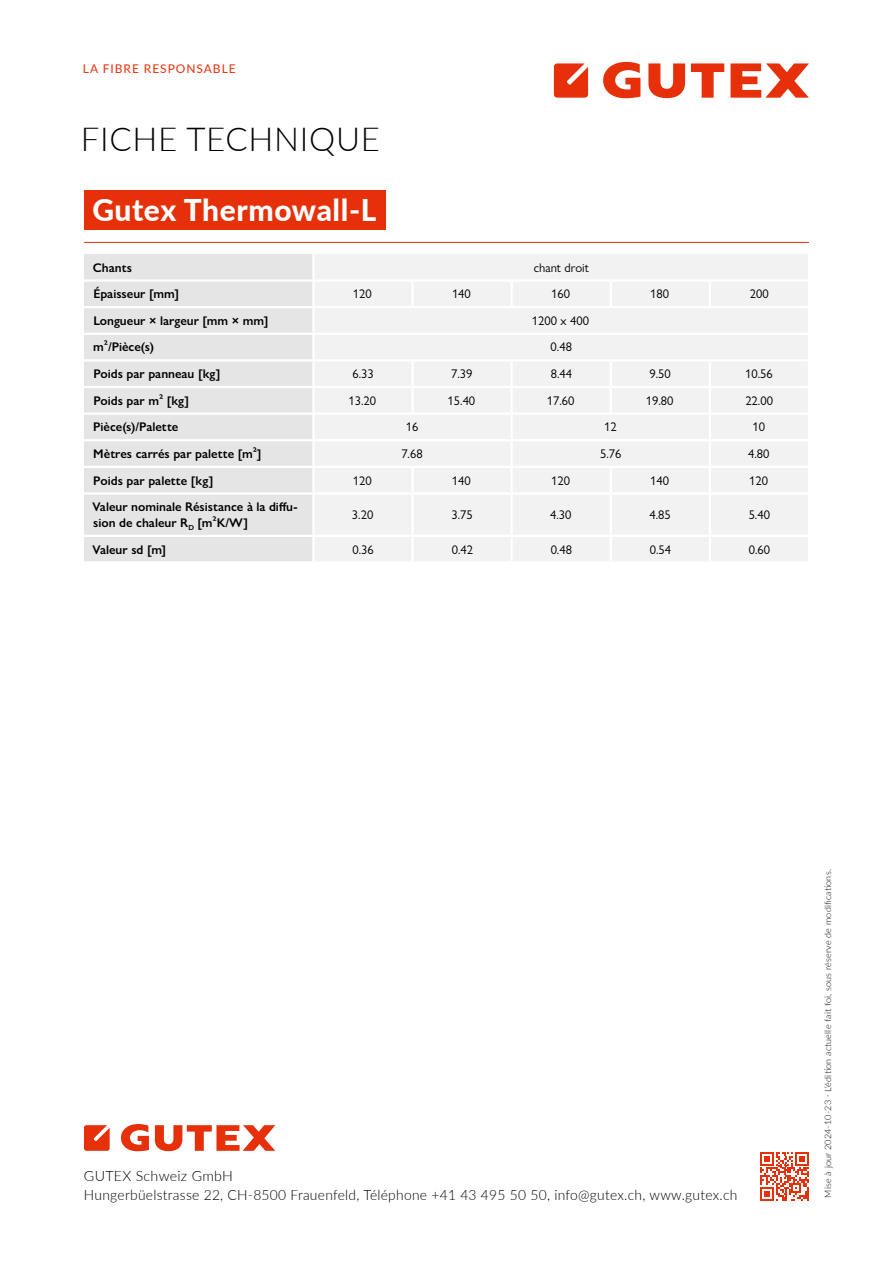
<style>
.page{position:relative;width:893px;height:1263px;background:#fff}
.page>*{position:absolute;margin:0;border:0;box-sizing:border-box;transform-origin:0 0}
.t1{font:300 33px "Lato";letter-spacing:.02em;color:#000}
.t2{font:800 30px "Lato";letter-spacing:.02em;color:#fff}
.t3{font:300 14.25px/19.5px "Lato";letter-spacing:.02em;color:#000}
.t4{font:600 12.6px/15.8px "Gill Sans Nova";color:#000}
.t5{font:12.6px "Gill Sans Nova";color:#000}
.t6{font:12px "Lato";letter-spacing:.08em;color:#e63009}
.t7{font:300 9px "Lato";letter-spacing:.02em;color:#000}
</style>
<div class="page">
<div style="left:84px;top:191px;width:302px;height:39px;background:#e63009"></div>
<svg style="left:554px;top:63px;width:34px;height:35px"></svg>
<svg style="left:730px;top:63px;width:79px;height:35px"></svg>
<svg style="left:691px;top:63px;width:33px;height:35px"></svg>
<svg style="left:648px;top:63px;width:37px;height:35px"></svg>
<svg style="left:603px;top:62px;width:37px;height:36px"></svg>
<hr style="left:84px;top:242px;width:725px;height:1px;background:#e63009">
<div style="left:84px;top:254px;width:228px;height:307px;background:#e5e5e5"></div>
<div style="left:315px;top:254px;width:493px;height:307px;background:#f2f2f2"></div>
<hr style="left:413px;top:279px;width:99px;height:3px;background:#fff">
<hr style="left:512px;top:279px;width:99px;height:3px;background:#fff">
<hr style="left:511px;top:282px;width:2px;height:24px;background:#fff">
<hr style="left:611px;top:279px;width:99px;height:3px;background:#fff">
<hr style="left:610px;top:282px;width:2px;height:24px;background:#fff">
<hr style="left:710px;top:279px;width:100px;height:3px;background:#fff">
<hr style="left:709px;top:282px;width:2px;height:24px;background:#fff">
<hr style="left:413px;top:306px;width:99px;height:2px;background:#fff">
<hr style="left:512px;top:306px;width:99px;height:2px;background:#fff">
<hr style="left:611px;top:306px;width:99px;height:2px;background:#fff">
<hr style="left:710px;top:306px;width:100px;height:2px;background:#fff">
<hr style="left:413px;top:359px;width:99px;height:2px;background:#fff">
<hr style="left:512px;top:359px;width:99px;height:2px;background:#fff">
<hr style="left:511px;top:361px;width:2px;height:25px;background:#fff">
<hr style="left:611px;top:359px;width:99px;height:2px;background:#fff">
<hr style="left:610px;top:361px;width:2px;height:25px;background:#fff">
<hr style="left:710px;top:359px;width:100px;height:2px;background:#fff">
<hr style="left:709px;top:361px;width:2px;height:25px;background:#fff">
<hr style="left:413px;top:386px;width:99px;height:2px;background:#fff">
<hr style="left:512px;top:386px;width:99px;height:2px;background:#fff">
<hr style="left:511px;top:388px;width:2px;height:24px;background:#fff">
<hr style="left:611px;top:386px;width:99px;height:2px;background:#fff">
<hr style="left:610px;top:388px;width:2px;height:24px;background:#fff">
<hr style="left:710px;top:386px;width:100px;height:2px;background:#fff">
<hr style="left:709px;top:388px;width:2px;height:24px;background:#fff">
<hr style="left:512px;top:412px;width:99px;height:3px;background:#fff">
<hr style="left:611px;top:412px;width:99px;height:3px;background:#fff">
<hr style="left:710px;top:412px;width:100px;height:3px;background:#fff">
<hr style="left:709px;top:415px;width:2px;height:24px;background:#fff">
<hr style="left:512px;top:439px;width:99px;height:2px;background:#fff">
<hr style="left:611px;top:439px;width:99px;height:2px;background:#fff">
<hr style="left:710px;top:439px;width:100px;height:2px;background:#fff">
<hr style="left:709px;top:441px;width:2px;height:25px;background:#fff">
<hr style="left:511px;top:468px;width:2px;height:24px;background:#fff">
<hr style="left:610px;top:468px;width:2px;height:24px;background:#fff">
<hr style="left:709px;top:468px;width:2px;height:24px;background:#fff">
<hr style="left:511px;top:495px;width:2px;height:40px;background:#fff">
<hr style="left:610px;top:495px;width:2px;height:40px;background:#fff">
<hr style="left:709px;top:495px;width:2px;height:40px;background:#fff">
<hr style="left:413px;top:535px;width:99px;height:2px;background:#fff">
<hr style="left:512px;top:535px;width:99px;height:2px;background:#fff">
<hr style="left:511px;top:537px;width:2px;height:24px;background:#fff">
<hr style="left:611px;top:535px;width:99px;height:2px;background:#fff">
<hr style="left:610px;top:537px;width:2px;height:24px;background:#fff">
<hr style="left:710px;top:535px;width:100px;height:2px;background:#fff">
<hr style="left:709px;top:537px;width:2px;height:24px;background:#fff">
<hr style="left:84px;top:279px;width:229px;height:3px;background:#fff">
<hr style="left:313px;top:279px;width:100px;height:3px;background:#fff">
<hr style="left:411px;top:282px;width:3px;height:24px;background:#fff">
<hr style="left:84px;top:306px;width:229px;height:2px;background:#fff">
<hr style="left:313px;top:306px;width:100px;height:2px;background:#fff">
<hr style="left:84px;top:333px;width:229px;height:2px;background:#fff">
<hr style="left:313px;top:333px;width:100px;height:2px;background:#fff">
<hr style="left:413px;top:333px;width:99px;height:2px;background:#fff">
<hr style="left:512px;top:333px;width:99px;height:2px;background:#fff">
<hr style="left:611px;top:333px;width:99px;height:2px;background:#fff">
<hr style="left:710px;top:333px;width:100px;height:2px;background:#fff">
<hr style="left:84px;top:359px;width:229px;height:2px;background:#fff">
<hr style="left:313px;top:359px;width:100px;height:2px;background:#fff">
<hr style="left:411px;top:361px;width:3px;height:25px;background:#fff">
<hr style="left:84px;top:386px;width:229px;height:2px;background:#fff">
<hr style="left:313px;top:386px;width:100px;height:2px;background:#fff">
<hr style="left:411px;top:388px;width:3px;height:24px;background:#fff">
<hr style="left:84px;top:412px;width:229px;height:3px;background:#fff">
<hr style="left:84px;top:439px;width:229px;height:2px;background:#fff">
<hr style="left:84px;top:466px;width:229px;height:2px;background:#fff">
<hr style="left:411px;top:468px;width:3px;height:24px;background:#fff">
<hr style="left:84px;top:492px;width:229px;height:3px;background:#fff">
<hr style="left:411px;top:495px;width:3px;height:40px;background:#fff">
<hr style="left:84px;top:535px;width:229px;height:2px;background:#fff">
<hr style="left:313px;top:535px;width:100px;height:2px;background:#fff">
<hr style="left:411px;top:537px;width:3px;height:24px;background:#fff">
<hr style="left:313px;top:412px;width:100px;height:3px;background:#fff">
<hr style="left:413px;top:412px;width:99px;height:3px;background:#fff">
<hr style="left:511px;top:415px;width:2px;height:24px;background:#fff">
<hr style="left:313px;top:439px;width:100px;height:2px;background:#fff">
<hr style="left:413px;top:439px;width:99px;height:2px;background:#fff">
<hr style="left:511px;top:441px;width:2px;height:25px;background:#fff">
<hr style="left:313px;top:466px;width:100px;height:2px;background:#fff">
<hr style="left:413px;top:466px;width:99px;height:2px;background:#fff">
<hr style="left:512px;top:466px;width:99px;height:2px;background:#fff">
<hr style="left:611px;top:466px;width:99px;height:2px;background:#fff">
<hr style="left:710px;top:466px;width:100px;height:2px;background:#fff">
<hr style="left:313px;top:492px;width:100px;height:3px;background:#fff">
<hr style="left:413px;top:492px;width:99px;height:3px;background:#fff">
<hr style="left:512px;top:492px;width:99px;height:3px;background:#fff">
<hr style="left:611px;top:492px;width:99px;height:3px;background:#fff">
<hr style="left:710px;top:492px;width:100px;height:3px;background:#fff">
<svg style="left:760px;top:1152px;width:49px;height:48px"></svg>
<svg style="left:84px;top:1125px;width:26px;height:26px"></svg>
<svg style="left:155px;top:1125px;width:120px;height:26px"></svg>
<svg style="left:121px;top:1124px;width:28px;height:27px"></svg>
<p class="t6" style="left:83px;top:60px;width:154px">LA FIBRE RESPONSABLE</p>
<h1 class="t1" style="left:81px;top:116px;width:301px">FICHE TECHNIQUE</h1>
<h2 class="t2" style="left:92px;top:188px;width:286px">Gutex Thermowall-L</h2>
<p class="t4" style="left:93px;top:259px;width:41px">Chants</p>
<p class="t5" style="left:534px;top:260px;width:57px">chant droit</p>
<p class="t4" style="left:93px;top:286px;width:87px">Épaisseur [mm]</p>
<p class="t5" style="left:353px;top:286px;width:20px">120</p>
<p class="t5" style="left:452px;top:286px;width:20px">140</p>
<p class="t5" style="left:551px;top:286px;width:20px">160</p>
<p class="t5" style="left:650px;top:286px;width:20px">180</p>
<p class="t5" style="left:750px;top:286px;width:20px">200</p>
<p class="t4" style="left:93px;top:313px;width:177px">Longueur × largeur [mm × mm]</p>
<p class="t5" style="left:532px;top:313px;width:59px">1200 x 400</p>
<p class="t4" style="left:93px;top:339px;width:62px">m²/Pièce(s)</p>
<p class="t5" style="left:551px;top:339px;width:23px">0.48</p>
<p class="t4" style="left:93px;top:366px;width:129px">Poids par panneau [kg]</p>
<p class="t5" style="left:352px;top:366px;width:23px">6.33</p>
<p class="t5" style="left:451px;top:366px;width:23px">7.39</p>
<p class="t5" style="left:551px;top:366px;width:23px">8.44</p>
<p class="t5" style="left:649px;top:366px;width:23px">9.50</p>
<p class="t5" style="left:745px;top:366px;width:29px">10.56</p>
<p class="t4" style="left:93px;top:392px;width:97px">Poids par m² [kg]</p>
<p class="t5" style="left:349px;top:393px;width:29px">13.20</p>
<p class="t5" style="left:448px;top:393px;width:29px">15.40</p>
<p class="t5" style="left:547px;top:393px;width:29px">17.60</p>
<p class="t5" style="left:646px;top:393px;width:29px">19.80</p>
<p class="t5" style="left:745px;top:393px;width:29px">22.00</p>
<p class="t4" style="left:93px;top:419px;width:87px">Pièce(s)/Palette</p>
<p class="t5" style="left:406px;top:419px;width:14px">16</p>
<p class="t5" style="left:604px;top:419px;width:14px">12</p>
<p class="t5" style="left:752px;top:419px;width:14px">10</p>
<p class="t4" style="left:93px;top:446px;width:170px">Mètres carrés par palette [m²]</p>
<p class="t5" style="left:401px;top:446px;width:23px">7.68</p>
<p class="t5" style="left:600px;top:446px;width:23px">5.76</p>
<p class="t5" style="left:748px;top:446px;width:23px">4.80</p>
<p class="t4" style="left:93px;top:472px;width:122px">Poids par palette [kg]</p>
<p class="t5" style="left:353px;top:473px;width:20px">120</p>
<p class="t5" style="left:452px;top:473px;width:20px">140</p>
<p class="t5" style="left:551px;top:473px;width:20px">120</p>
<p class="t5" style="left:650px;top:473px;width:20px">140</p>
<p class="t5" style="left:749px;top:473px;width:20px">120</p>
<p class="t4" style="left:93px;top:499px;width:207px">Valeur nominale Résistance à la diffu&shy;sion de chaleur R<sub>D</sub> [m²K/W]</p>
<p class="t5" style="left:352px;top:507px;width:23px">3.20</p>
<p class="t5" style="left:451px;top:507px;width:23px">3.75</p>
<p class="t5" style="left:550px;top:507px;width:23px">4.30</p>
<p class="t5" style="left:649px;top:507px;width:23px">4.85</p>
<p class="t5" style="left:749px;top:507px;width:23px">5.40</p>
<p class="t4" style="left:93px;top:541px;width:75px">Valeur sd [m]</p>
<p class="t5" style="left:353px;top:542px;width:23px">0.36</p>
<p class="t5" style="left:452px;top:542px;width:23px">0.42</p>
<p class="t5" style="left:551px;top:542px;width:23px">0.48</p>
<p class="t5" style="left:650px;top:542px;width:23px">0.54</p>
<p class="t5" style="left:749px;top:542px;width:23px">0.60</p>
<p class="t3" style="left:84px;top:1165px;width:655px">GUTEX Schweiz GmbH<br>Hungerbüelstrasse 22, CH-8500 Frauenfeld, Téléphone +41 43 495 50 50, info@gutex.ch, www.gutex.ch</p>
<p class="t7" style="left:822px;top:1197px;width:330px;rotate:-90deg">Mise à jour 2024-10-23 · L‘édition actuelle fait foi, sous réserve de modifications.</p>
</div>
